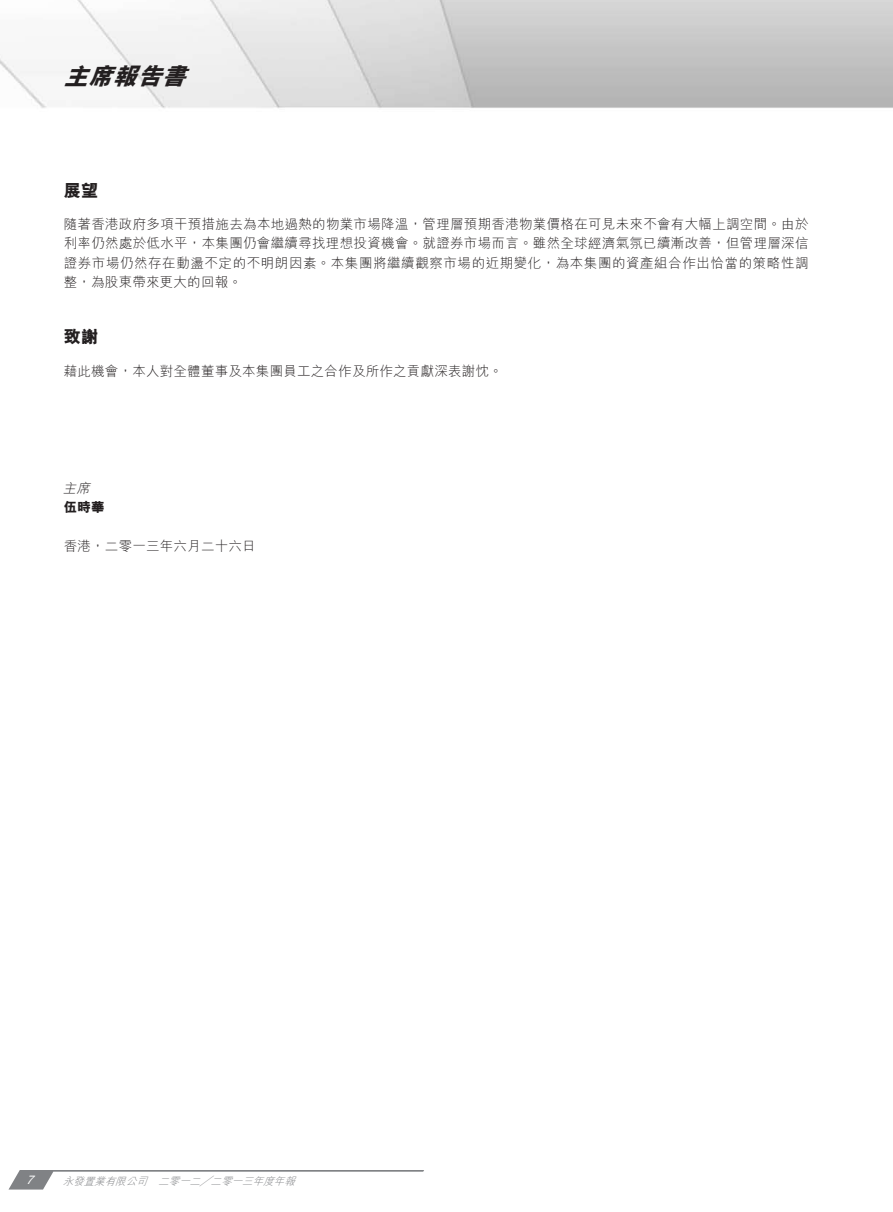
<style>
.page{position:relative;width:893px;height:1212px;background:#fff}
.page>*{position:absolute;margin:0;border:0;box-sizing:border-box;transform-origin:0 0}
.t1{font:italic 800 24px "M Hei HK";color:#231f20}
.t2{font:800 17.25px "M Hei HK";color:#231f20}
.t3{font:300 13.5px/19.5px "M Hei HK";letter-spacing:.015em;color:#231f20;text-align:justify}
.t4{font:800 13.5px/19.5px "M Hei HK";color:#231f20}
.t5{font:italic 300 10.5px "M Hei HK";color:#808285}
.s1{font-weight:300;font-style:italic}
</style>
<div class="page">
<img style="left:0;top:0;width:893px;height:1190px">
<svg style="left:9px;top:1170px;width:415px;height:19px"></svg>
<p class="t1" style="left:64px;top:60px;width:135px">主席報告書</p>
<p class="t2" style="left:64px;top:179px;width:36px">展望</p>
<p class="t3" style="left:64px;top:214px;width:746px">隨著香港政府多項干預措施去為本地過熱的物業市場降溫，管理層預期香港物業價格在可見未來不會有大幅上調空間。由於利率仍然處於低水平，本集團仍會繼續尋找理想投資機會。就證券市場而言。雖然全球經濟氣氛已續漸改善，但管理層深信證券市場仍然存在動盪不定的不明朗因素。本集團將繼續觀察市場的近期變化，為本集團的資產組合作出恰當的策略性調整，為股東帶來更大的回報。</p>
<p class="t2" style="left:64px;top:325px;width:36px">致謝</p>
<p class="t3" style="left:64px;top:360px;width:440px">藉此機會，本人對全體董事及本集團員工之合作及所作之貢獻深表謝忱。</p>
<p class="t4" style="left:63px;top:478px;width:43px"><span class="s1">主席</span>伍時華</p>
<p class="t3" style="left:64px;top:536px;width:193px">香港，二零一三年六月二十六日</p>
<p class="t5" style="left:63px;top:1174px;width:238px">永發置業有限公司二零一二╱二零一三年度年報</p>
</div>
